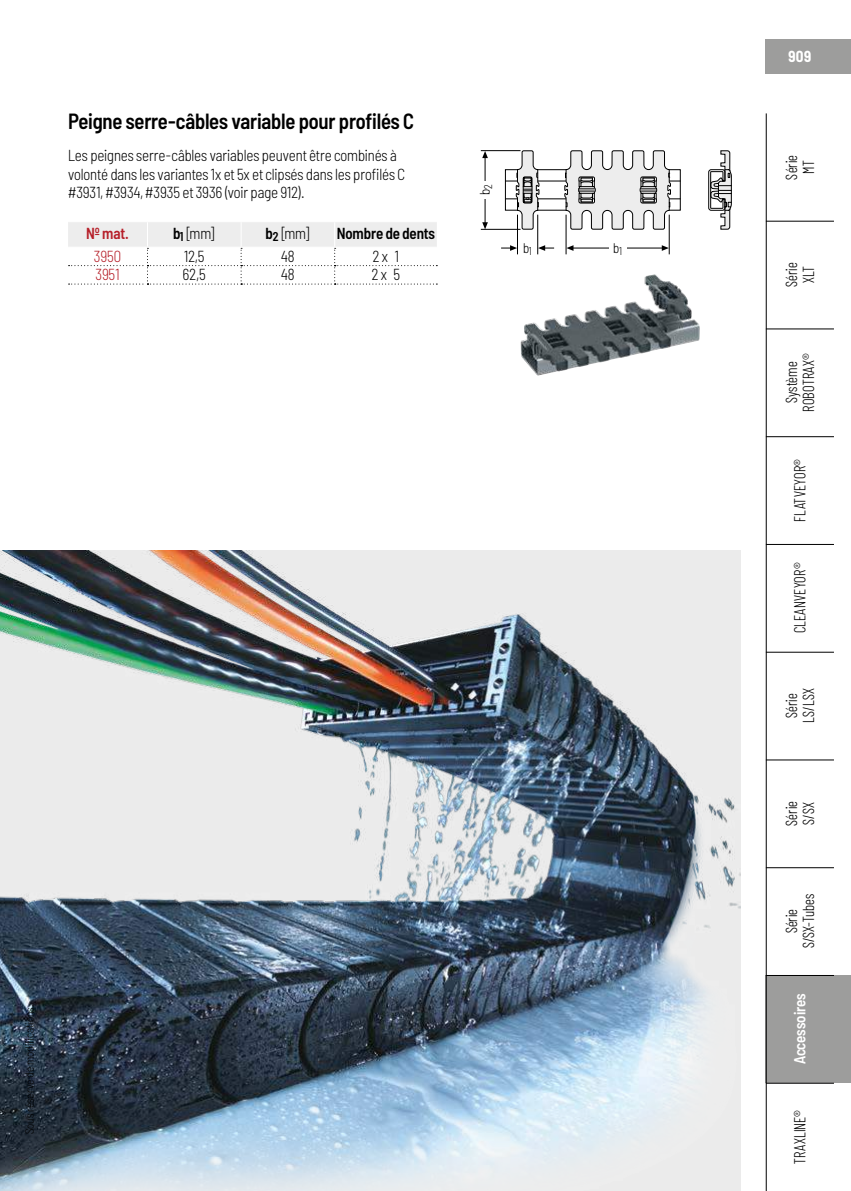
<style>
.page{position:relative;width:851px;height:1191px;background:#fff}
.page>*{position:absolute;margin:0;border:0;box-sizing:border-box;transform-origin:0 0}
.t1{font:600 semi-condensed 22px "Barlow";letter-spacing:-.015em;color:#000;scale:.95 1}
.t2{font:300 semi-condensed 16px/18px "Barlow";letter-spacing:-.005em;color:#000;scale:.95 1}
.t3{font:300 16px/17px "Barlow Condensed";letter-spacing:.015em;color:#000;text-align:center;scale:.95 1}
.t4{font:600 semi-condensed 16px "Barlow";letter-spacing:-.01em;color:#000;scale:.95 1}
.t5{font:600 semi-condensed 16px "Barlow";letter-spacing:-.01em;color:#fff;scale:.95 1}
.t6{font:300 semi-condensed 16px "Barlow";color:#b61f29;scale:.95 1}
.t7{font:600 semi-condensed 16px "Barlow";color:#b61f29;scale:.95 1}
.t8{font:700 semi-condensed 16px "Barlow";color:#fff;scale:.95 1}
.t9{font:300 semi-condensed 14px "Barlow";color:#000;scale:.95 1}
.t10{font:300 semi-condensed 12px "Barlow";letter-spacing:.005em;color:#000;scale:.95 1}
.s1{font-weight:600}
</style>
<div class="page">
<div style="left:765px;top:975px;width:85px;height:107px;background:#9d9d9c"></div>
<img style="left:520px;top:274px;width:180px;height:102px">
<hr style="left:569px;top:248px;width:96px;height:1px;background:#000">
<hr style="left:484px;top:155px;width:1px;height:70px;background:#000">
<hr style="left:565px;top:215px;width:1px;height:39px;background:#000">
<hr style="left:517px;top:215px;width:1px;height:39px;background:#000">
<hr style="left:480px;top:150px;width:40px;height:1px;background:#000">
<hr style="left:668px;top:215px;width:1px;height:39px;background:#000">
<hr style="left:537px;top:215px;width:1px;height:39px;background:#000">
<hr style="left:480px;top:229px;width:40px;height:1px;background:#000">
<svg style="left:566px;top:245px;width:7px;height:6px"></svg>
<svg style="left:538px;top:245px;width:16px;height:6px"></svg>
<svg style="left:482px;top:151px;width:6px;height:7px"></svg>
<svg style="left:661px;top:245px;width:7px;height:6px"></svg>
<svg style="left:501px;top:245px;width:16px;height:6px"></svg>
<svg style="left:482px;top:222px;width:6px;height:7px"></svg>
<img style="left:0;top:550px;width:740px;height:641px">
<div style="left:505px;top:169px;width:175px;height:42px;border:1px solid #000"></div>
<hr style="left:505px;top:180px;width:175px;height:1px;background:#000">
<hr style="left:505px;top:198px;width:175px;height:1px;background:#000">
<svg style="left:515px;top:150px;width:25px;height:80px"></svg>
<svg style="left:563px;top:150px;width:108px;height:80px"></svg>
<svg style="left:708px;top:150px;width:24px;height:80px"></svg>
<div style="left:765px;top:40px;width:85px;height:34px;background:#9d9d9c"></div>
<hr style="left:765px;top:328px;width:68px;height:1px;background:#000">
<hr style="left:765px;top:436px;width:68px;height:1px;background:#000">
<hr style="left:765px;top:544px;width:68px;height:1px;background:#000">
<hr style="left:765px;top:652px;width:68px;height:1px;background:#000">
<hr style="left:765px;top:759px;width:68px;height:1px;background:#000">
<hr style="left:765px;top:867px;width:68px;height:1px;background:#000">
<hr style="left:765px;top:975px;width:68px;height:1px;background:#000">
<hr style="left:765px;top:1082px;width:68px;height:1px;background:#000">
<hr style="left:765px;top:221px;width:68px;height:1px;background:#000">
<hr style="left:765px;top:113px;width:1px;height:1078px;background:#000">
<div style="left:608px;top:243px;width:18px;height:10px;background:#fff"></div>
<div style="left:480px;top:181px;width:10px;height:18px;background:#fff"></div>
<svg style="left:68px;top:222px;width:369px;height:62px"></svg>
<h1 class="t1" style="left:68px;top:105px;width:365px">Peigne serre-câbles variable pour profilés C</h1>
<p class="t2" style="left:68px;top:145px;width:356px">Les peignes serre-câbles variables peuvent être combinés à volonté dans les variantes 1x et 5x et clipsés dans les profilés C #3931, #3934, #3935 et 3936 (voir page 912).</p>
<p class="t7" style="left:86px;top:221px;width:46px">Nº mat.</p>
<p class="t2" style="left:173px;top:223px;width:46px"><span class="s1">b</span><sub>1</sub> [mm]</p>
<p class="t2" style="left:265px;top:223px;width:48px"><span class="s1">b</span><sub>2</sub> [mm]</p>
<p class="t4" style="left:337px;top:221px;width:105px">Nombre de dents</p>
<p class="t6" style="left:94px;top:245px;width:30px">3950</p>
<p class="t2" style="left:184px;top:246px;width:23px">12,5</p>
<p class="t2" style="left:281px;top:246px;width:16px">48</p>
<p class="t2" style="left:373px;top:246px;width:29px">2 x 1</p>
<p class="t6" style="left:95px;top:263px;width:27px">3951</p>
<p class="t2" style="left:183px;top:264px;width:25px">62,5</p>
<p class="t2" style="left:281px;top:264px;width:16px">48</p>
<p class="t2" style="left:372px;top:264px;width:32px">2 x 5</p>
<p class="t9" style="left:475px;top:195px;width:13px;rotate:-90deg">b<sub>2</sub></p>
<p class="t9" style="left:523px;top:238px;width:11px">b<sub>1</sub></p>
<p class="t9" style="left:613px;top:238px;width:11px">b<sub>1</sub></p>
<p class="t10" style="left:21px;top:1134px;width:138px;rotate:-90deg">Sous réserve de modifications.</p>
<p class="t8" style="left:788px;top:45px;width:25px">909</p>
<p class="t3" style="left:781px;top:179px;width:27px;rotate:-90deg">Série<br>MT</p>
<p class="t3" style="left:781px;top:287px;width:27px;text-align:left;rotate:-90deg">Série<br>XLT</p>
<p class="t3" style="left:781px;top:412px;width:63px;rotate:-90deg">Système<br>ROBOTRAX®</p>
<p class="t3" style="left:790px;top:521px;width:68px;rotate:-90deg">FLATVEYOR®</p>
<p class="t3" style="left:790px;top:633px;width:76px;rotate:-90deg">CLEANVEYOR®</p>
<p class="t3" style="left:781px;top:723px;width:38px;rotate:-90deg">Série<br>LS/LSX</p>
<p class="t3" style="left:781px;top:825px;width:27px;text-align:left;rotate:-90deg">Série<br>S/SX</p>
<p class="t3" style="left:781px;top:948px;width:59px;rotate:-90deg">Série<br>S/SX-Tubes</p>
<p class="t5" style="left:788px;top:1064px;width:76px;rotate:-90deg">Accessoires</p>
<p class="t3" style="left:790px;top:1163px;width:58px;rotate:-90deg">TRAXLINE®</p>
</div>
